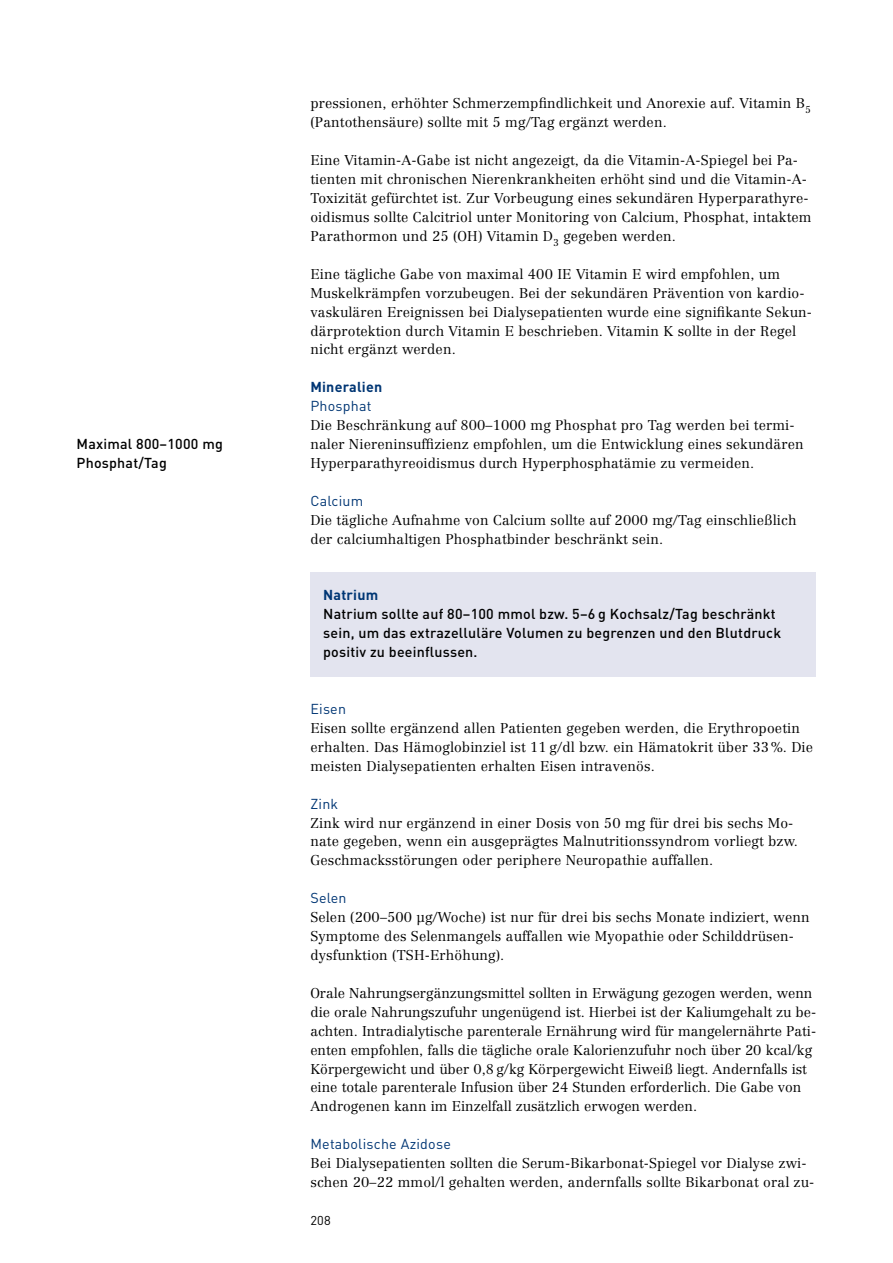
<style>
.page{position:relative;width:893px;height:1263px;background:#fff}
.page>*{position:absolute;margin:0;border:0;box-sizing:border-box;transform-origin:0 0}
.t1{font:500 14.25px/18.9px "FFDIN";letter-spacing:.015em;color:#000}
.t2{font:14.25px "FFDIN";letter-spacing:.015em;color:#003674}
.t3{font:700 14.25px "FFDIN";letter-spacing:.015em;color:#003674}
.t4{font:300 13.95px/18.9px "Centennial";letter-spacing:.01em;color:#000}
.t5{font:12.75px "FFDIN";color:#000}
</style>
<div class="page">
<div style="left:310px;top:572px;width:506px;height:104px;background:#e3e4ef"></div>
<p class="t1" style="left:77px;top:434px;width:148px">Maximal 800–1000 mg<br>Phosphat/Tag</p>
<p class="t4" style="left:310px;top:94px;width:502px">pressionen, erhöhter Schmerzempfindlichkeit und Anorexie auf. Vitamin B<sub>5 </sub>(Pantothensäure) sollte mit 5 mg/Tag ergänzt werden.</p>
<p class="t4" style="left:310px;top:151px;width:503px">Eine Vitamin-A-Gabe ist nicht angezeigt, da die Vitamin-A-Spiegel bei Pa&shy;tienten mit chronischen Nierenkrankheiten erhöht sind und die Vitamin-A-Toxizität gefürchtet ist. Zur Vorbeugung eines sekundären Hyperparathyre&shy;oidismus sollte Calcitriol unter Monitoring von Calcium, Phosphat, intaktem Parathormon und 25 (OH) Vitamin D<sub>3</sub> gegeben werden.</p>
<p class="t4" style="left:310px;top:264px;width:503px">Eine tägliche Gabe von maximal 400 IE Vitamin E wird empfohlen, um Muskelkrämpfen vorzubeugen. Bei der sekundären Prävention von kardio&shy;vaskulären Ereignissen bei Dialysepatienten wurde eine signifikante Sekun&shy;därprotektion durch Vitamin E beschrieben. Vitamin K sollte in der Regel nicht ergänzt werden.</p>
<p class="t3" style="left:310px;top:378px;width:73px">Mineralien</p>
<p class="t2" style="left:310px;top:397px;width:63px">Phosphat</p>
<p class="t4" style="left:310px;top:416px;width:495px">Die Beschränkung auf 800–1000 mg Phosphat pro Tag werden bei termi&shy;naler Niereninsuffizienz empfohlen, um die Entwicklung eines sekundären<br>Hyperparathyreoidismus durch Hyperphosphatämie zu vermeiden.</p>
<p class="t2" style="left:310px;top:492px;width:54px">Calcium</p>
<p class="t4" style="left:310px;top:510px;width:488px">Die tägliche Aufnahme von Calcium sollte auf 2000 mg/Tag einschließlich der calciumhaltigen Phosphatbinder beschränkt sein.</p>
<p class="t3" style="left:323px;top:586px;width:57px">Natrium</p>
<p class="t1" style="left:323px;top:604px;width:459px">Natrium sollte auf 80–100 mmol bzw. 5–6 g Kochsalz/Tag beschränkt sein, um das extrazelluläre Volumen zu begrenzen und den Blutdruck positiv zu beeinflussen.</p>
<p class="t2" style="left:310px;top:700px;width:37px">Eisen</p>
<p class="t4" style="left:310px;top:718px;width:504px">Eisen sollte ergänzend allen Patienten gegeben werden, die Erythropoetin erhalten. Das Hämoglobinziel ist 11 g/dl bzw. ein Hämatokrit über 33 %. Die meisten Dialysepatienten erhalten Eisen intravenös.</p>
<p class="t2" style="left:310px;top:794px;width:29px">Zink</p>
<p class="t4" style="left:310px;top:813px;width:489px">Zink wird nur ergänzend in einer Dosis von 50 mg für drei bis sechs Mo&shy;nate gegeben, wenn ein ausgeprägtes Malnutritionssyndrom vorliegt bzw.<br>Geschmacksstörungen oder periphere Neuropathie auffallen.</p>
<p class="t2" style="left:310px;top:889px;width:38px">Selen</p>
<p class="t4" style="left:310px;top:908px;width:501px">Selen (200–500 µg/Woche) ist nur für drei bis sechs Monate indiziert, wenn<br>Symptome des Selenmangels auffallen wie Myopathie oder Schilddrüsen&shy;dysfunktion (TSH-Erhöhung).</p>
<p class="t4" style="left:310px;top:983px;width:507px">Orale Nahrungsergänzungsmittel sollten in Erwägung gezogen werden, wenn die orale Nahrungszufuhr ungenügend ist. Hierbei ist der Kaliumgehalt zu be&shy;achten. Intradialytische parenterale Ernährung wird für mangelernährte Pati&shy;enten empfohlen, falls die tägliche orale Kalorienzufuhr noch über 20 kcal/kg Körpergewicht und über 0,8 g/kg Körpergewicht Eiweiß liegt. Andernfalls ist eine totale parenterale Infusion über 24 Stunden erforderlich. Die Gabe von Androgenen kann im Einzelfall zusätzlich erwogen werden.</p>
<p class="t2" style="left:310px;top:1135px;width:142px">Metabolische Azidose</p>
<p class="t4" style="left:310px;top:1154px;width:505px">Bei Dialysepatienten sollten die Serum-Bikarbonat-Spiegel vor Dialyse zwi&shy;schen 20–22 mmol/l gehalten werden, andernfalls sollte Bikarbonat oral zu-</p>
<p class="t5" style="left:310px;top:1212px;width:22px">208</p>
</div>
